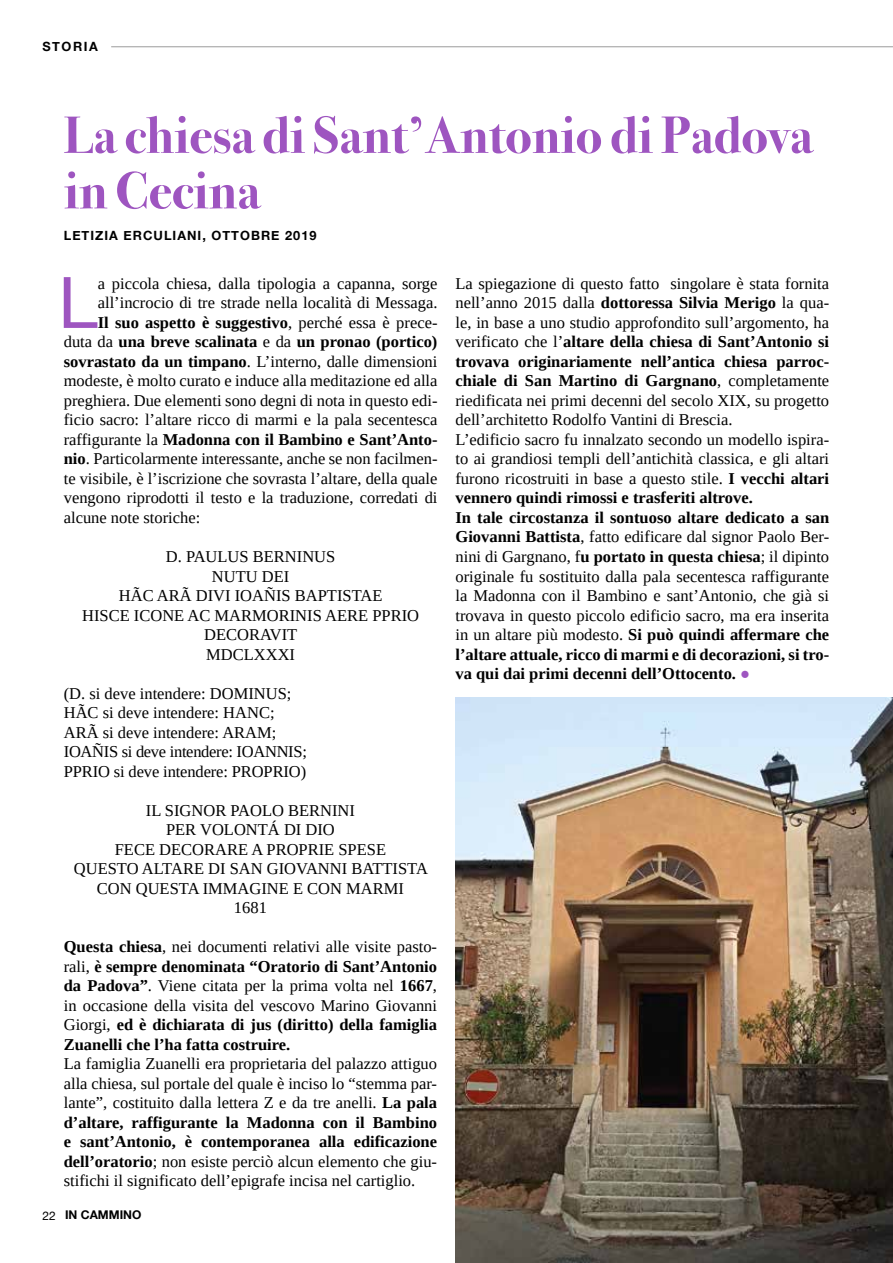
<style>
.page{position:relative;width:893px;height:1263px;background:#fff}
.page>*{position:absolute;margin:0;border:0;box-sizing:border-box;transform-origin:0 0}
.t1{font:71.1px "Helvetica Neue";color:#9e55c0}
.t2{font:700 52.5px/55.5px "Bodoni Svty Two ITCTT";color:#9e55c0}
.t3{font:16.5px/19.5px "Tinos";color:#000}
.t4{font:700 16.5px/19.5px "Tinos";color:#000;text-align:justify}
.t5{font:700 12.75px "Helvetica Neue";letter-spacing:.08em;color:#000}
.t6{font:700 12px "Helvetica Neue";color:#000}
.s1{font-weight:400}
.s2{font-weight:700}
.s3{color:#9e55c0}
</style>
<div class="page">
<hr style="left:111px;top:46px;width:782px;height:1px;background:#020203">
<img style="left:455px;top:698px;width:438px;height:565px">
<p class="t5" style="left:43px;top:37px;width:57px">STORIA</p>
<h2 class="t2" style="left:64px;top:103px;width:751px">La chiesa di Sant’Antonio di Padova in Cecina</h2>
<p class="t5" style="left:64px;top:226px;width:254px">LETIZIA ERCULIANI, OTTOBRE 2019</p>
<h1 class="t1" style="left:58px;top:251px;width:41px">L</h1>
<p class="t3" style="left:98px;top:274px;width:341px">a piccola chiesa, dalla tipologia a capanna, sorge</p>
<p class="t3" style="left:98px;top:293px;width:341px">all’incrocio di tre strade nella località di Messaga.</p>
<p class="t4" style="left:98px;top:312px;width:341px">Il suo aspetto è suggestivo<span class="s1">, perché essa è prece-</span></p>
<p class="t4" style="left:64px;top:332px;width:375px"><span class="s1">duta da</span> una breve scalinata <span class="s1">e da</span> un pronao (portico)</p>
<p class="t3" style="left:64px;top:352px;width:375px"><span class="s2">sovrastato da un timpano</span>. L’interno, dalle dimensioni</p>
<p class="t3" style="left:64px;top:371px;width:375px">modeste, è molto curato e induce alla meditazione ed alla</p>
<p class="t3" style="left:64px;top:391px;width:375px">preghiera. Due elementi sono degni di nota in questo edi-</p>
<p class="t3" style="left:64px;top:410px;width:375px">ficio sacro: l’altare ricco di marmi e la pala secentesca</p>
<p class="t4" style="left:64px;top:429px;width:375px"><span class="s1">raffigurante la</span> Madonna con il Bambino e Sant’Anto-</p>
<p class="t3" style="left:64px;top:449px;width:375px"><span class="s2">nio</span>. Particolarmente interessante, anche se non facilmen-</p>
<p class="t3" style="left:64px;top:469px;width:375px">te visibile, è l’iscrizione che sovrasta l’altare, della quale</p>
<p class="t3" style="left:64px;top:488px;width:375px">vengono riprodotti il testo e la traduzione, corredati di</p>
<p class="t3" style="left:64px;top:508px;width:138px">alcune note storiche:</p>
<p class="t3" style="left:82px;top:547px;width:338px;text-align:center">D. PAULUS BERNINUS<br>NUTU DEI<br>HÃC ARÃ DIVI IOAÑIS BAPTISTAE<br>HISCE ICONE AC MARMORINIS AERE PPRIO<br>DECORAVIT<br>MDCLXXXI</p>
<p class="t3" style="left:64px;top:683px;width:245px">(D. si deve intendere: DOMINUS;<br>HÃC si deve intendere: HANC;<br>ARÃ si deve intendere: ARAM;<br>IOAÑIS si deve intendere: IOANNIS;<br>PPRIO si deve intendere: PROPRIO)</p>
<p class="t3" style="left:74px;top:800px;width:356px;text-align:center">IL SIGNOR PAOLO BERNINI<br>PER VOLONTÁ DI DIO<br>FECE DECORARE A PROPRIE SPESE<br>QUESTO ALTARE DI SAN GIOVANNI BATTISTA<br>CON QUESTA IMMAGINE E CON MARMI<br>1681</p>
<p class="t4" style="left:64px;top:936px;width:375px">Questa chiesa<span class="s1">, nei documenti relativi alle visite pasto&shy;rali,</span> è sempre denominata “Oratorio di Sant’Antonio da Padova”<span class="s1">. Viene citata per la prima volta nel</span> 1667<span class="s1">, in occasione della visita del vescovo Marino Giovanni Giorgi,</span> ed è dichiarata di jus (diritto) della famiglia Zuanelli che l’ha fatta costruire.</p>
<p class="t3" style="left:64px;top:1054px;width:375px;text-align:justify">La famiglia Zuanelli era proprietaria del palazzo attiguo alla chiesa, sul portale del quale è inciso lo “stemma par&shy;lante”, costituito dalla lettera Z e da tre anelli. <span class="s2">La pala d’altare, raffigurante la Madonna con il Bambino e sant’Antonio, è contemporanea alla edificazione dell’oratorio</span>; non esiste perciò alcun elemento che giu&shy;stifichi il significato dell’epigrafe incisa nel cartiglio.</p>
<p class="t6" style="left:43px;top:1206px;width:100px"><span class="s1">22</span> IN CAMMINO</p>
<p class="t3" style="left:455px;top:274px;width:375px">La spiegazione di questo fatto singolare è stata fornita nell’anno 2015 dalla <span class="s2">dottoressa Silvia Merigo</span> la qua&shy;le, in base a uno studio approfondito sull’argomento, ha verificato che l’<span class="s2">altare della chiesa di Sant’Antonio si trovava originariamente nell’antica chiesa parroc&shy;chiale di San Martino di Gargnano</span>, completamente riedificata nei primi decenni del secolo XIX, su progetto dell’architetto Rodolfo Vantini di Brescia.<br>L’edificio sacro fu innalzato secondo un modello ispira&shy;to ai grandiosi templi dell’antichità classica, e gli altari furono ricostruiti in base a questo stile. <span class="s2">I vecchi altari vennero quindi rimossi e trasferiti altrove.<br>In tale circostanza il sontuoso altare dedicato a san Giovanni Battista</span>, fatto edificare dal signor Paolo Ber&shy;nini di Gargnano, f<span class="s2">u portato in questa chiesa</span>; il dipinto originale fu sostituito dalla pala secentesca raffigurante la Madonna con il Bambino e sant’Antonio, che già si trovava in questo piccolo edificio sacro, ma era inserita in un altare più modesto. <span class="s2">Si può quindi affermare che l’altare attuale, ricco di marmi e di decorazioni, si tro&shy;va qui dai primi decenni dell’Ottocento.</span> <span class="s3">●</span></p>
</div>
